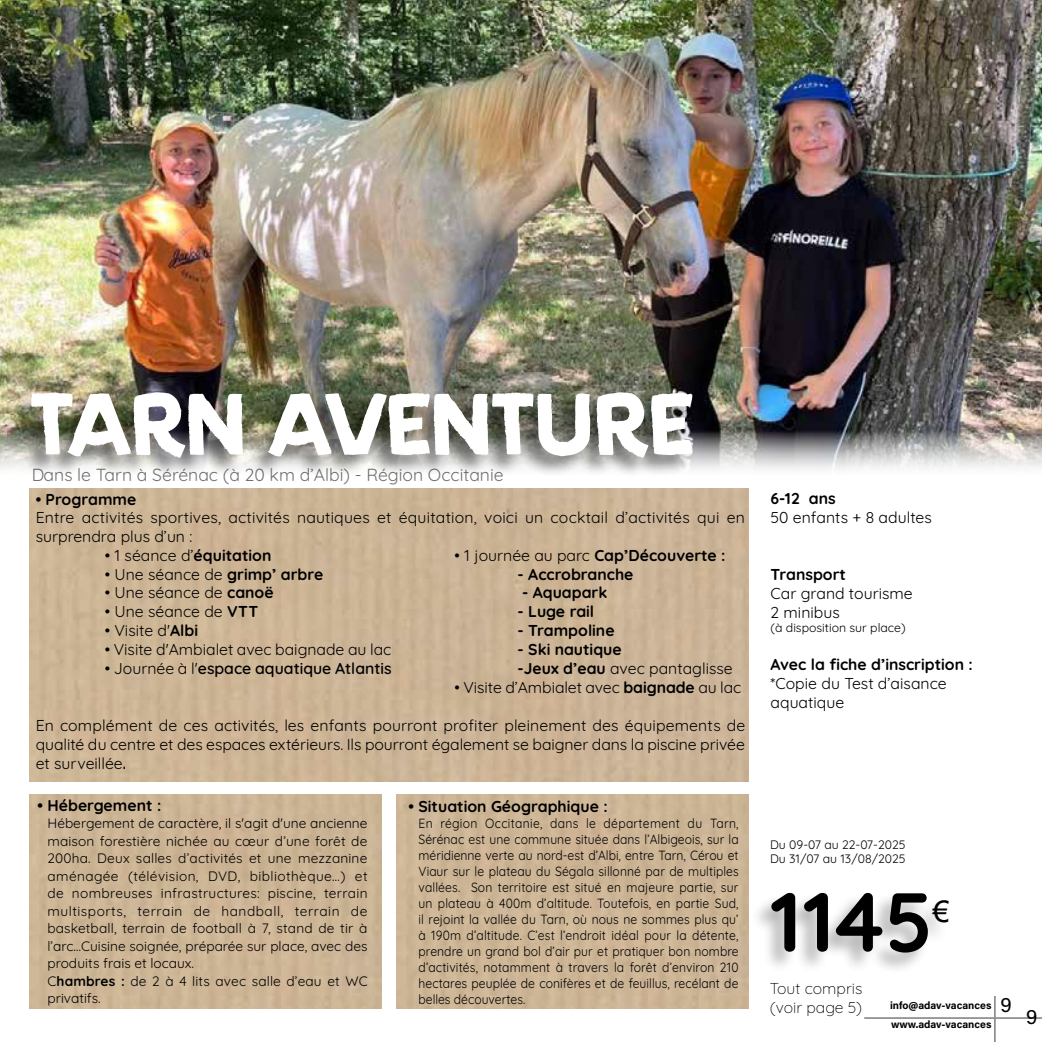
<style>
.page{position:relative;width:1042px;height:1042px;background:#fff}
.page>*{position:absolute;margin:0;border:0;box-sizing:border-box;transform-origin:0 0}
.t1{font:700 89.25px "Koarafree";color:#fff}
.t2{font:700 84px "Quicksand";color:#000}
.t3{font:29.75px "Arial";color:#000}
.t4{font:21px "Acumin Pro";color:#000}
.t5{font:17.5px "Quicksand";color:#707172}
.t6{font:15.75px/18.9px "Quicksand";color:#000}
.t7{font:700 15.75px/18.9px "Quicksand";color:#000}
.t8{font:600 15.75px "Quicksand";color:#000}
.t9{font:300 15.75px/18.9px "Quicksand";color:#000}
.t10{font:13.65px/17.5px "Quicksand";letter-spacing:.01em;color:#000}
.t11{font:13.3px/15.9px "Quicksand";color:#000;text-align:justify;scale:.91 1}
.t12{font:12.25px/14.7px "Quicksand";color:#000}
.t13{font:700 10.5px/19.1px "Acumin Pro";letter-spacing:-.005em;color:#000}
.s1{font-weight:700}
.s2{font-weight:400}
.s3{font-family:"Acumin Pro"}
.s4{font-weight:400;font-size:21px}
</style>
<div class="page">
<img style="left:0;top:0;width:1042px;height:469px">
<div style="left:10px;top:392px;width:683px;height:87px;background:#000;opacity:.4"></div>
<div style="left:750px;top:892px;width:200px;height:82px;background:#000;opacity:.3"></div>
<hr style="left:864px;top:1017px;width:178px;height:2px;background:#8d8f93">
<hr style="left:994px;top:996px;width:1px;height:46px;background:#8d8f93">
<h1 class="t1" style="left:29px;top:370px;width:666px">TARN AVENTURE</h1>
<p class="t5" style="left:31px;top:461px;width:474px">Dans le Tarn à Sérénac (à 20 km d’Albi) - Région Occitanie</p>
<p class="t7" style="left:36px;top:488px;width:102px">• Programme</p>
<p class="t6" style="left:36px;top:507px;width:711px">Entre activités sportives, activités nautiques et équitation, voici un cocktail d’activités qui en surprendra plus d’un :</p>
<p class="t6" style="left:105px;top:544px;width:168px">• 1 séance d’<span class="s1">équitation</span></p>
<p class="t6" style="left:105px;top:563px;width:220px">• Une séance de <span class="s1">grimp’ arbre</span></p>
<p class="t6" style="left:105px;top:582px;width:170px">• Une séance de <span class="s1">canoë</span></p>
<p class="t6" style="left:105px;top:601px;width:155px">• Une séance de <span class="s1">VTT</span></p>
<p class="t6" style="left:105px;top:619px;width:95px">• Visite d'<span class="s1">Albi</span></p>
<p class="t6" style="left:105px;top:638px;width:288px">• Visite d'Ambialet avec baignade au lac</p>
<p class="t8" style="left:105px;top:656px;width:288px"><span class="s2">• Journée à l'</span>espace aquatique Atlantis</p>
<p class="t6" style="left:455px;top:544px;width:272px">• 1 journée au parc <span class="s1">Cap’Découverte :</span></p>
<p class="t7" style="left:518px;top:563px;width:117px">- Accrobranche</p>
<p class="t7" style="left:522px;top:582px;width:87px">- Aquapark</p>
<p class="t7" style="left:518px;top:601px;width:78px">- Luge rail</p>
<p class="t7" style="left:518px;top:619px;width:98px">- Trampoline</p>
<p class="t7" style="left:518px;top:638px;width:217px">- Ski nautique<br>-Jeux d’eau <span class="s2">avec pantaglisse</span></p>
<p class="t6" style="left:455px;top:676px;width:288px">• Visite d’Ambialet avec <span class="s1">baignade</span> au lac</p>
<p class="t6" style="left:36px;top:715px;width:711px;text-align:justify">En complément de ces activités, les enfants pourront profiter pleinement des équipements de qualité du centre et des espaces extérieurs. Ils pourront également se baigner dans la piscine privée et surveillée<span class="s3">.</span></p>
<p class="t7" style="left:38px;top:794px;width:125px">• Hébergement :</p>
<p class="t10" style="left:47px;top:813px;width:322px">Hébergement de caractère, il s'agit d'une ancienne maison forestière nichée au cœur d’une forêt de 200ha. Deux salles d’activités et une mezzanine aménagée (télévision, DVD, bibliothèque…) et de nombreuses infrastructures: piscine, terrain multisports, terrain de handball, terrain de basketball, terrain de football à 7, stand de tir à l’arc…Cuisine soignée, préparée sur place, avec des produits frais et locaux.<br>C<span class="s1">hambres :</span> de 2 à 4 lits avec salle d’eau et WC privatifs.</p>
<p class="t7" style="left:409px;top:795px;width:201px">• Situation Géographique :</p>
<p class="t11" style="left:418px;top:814px;width:353px">En région Occitanie, dans le département du Tarn, Sérénac est une commune située dans l’Albigeois, sur la méridienne verte au nord-est d’Albi, entre Tarn, Cérou et Viaur sur le plateau du Ségala sillonné par de multiples vallées. Son territoire est situé en majeure partie, sur un plateau à 400m d’altitude. Toutefois, en partie Sud, il rejoint la vallée du Tarn, où nous ne sommes plus qu’ à 190m d’altitude. C’est l’endroit idéal pour la détente, prendre un grand bol d’air pur et pratiquer bon nombre d’activités, notamment à travers la forêt d’environ 210 hectares peuplée de conifères et de feuillus, recélant de belles découvertes.</p>
<p class="t7" style="left:770px;top:488px;width:67px">6-12 ans</p>
<p class="t6" style="left:770px;top:506px;width:163px">50 enfants + 8 adultes</p>
<p class="t7" style="left:770px;top:563px;width:77px">Transport</p>
<p class="t6" style="left:770px;top:582px;width:144px">Car grand tourisme<br>2 minibus</p>
<p class="t12" style="left:770px;top:619px;width:137px">(à disposition sur place)</p>
<p class="t7" style="left:770px;top:653px;width:204px">Avec la fiche d’inscription :</p>
<p class="t6" style="left:770px;top:672px;width:178px">*Copie du Test d’aisance aquatique</p>
<p class="t12" style="left:770px;top:835px;width:137px">Du 09-07 au 22-07-2025<br>Du 31/07 au 13/08/2025</p>
<h2 class="t2" style="left:770px;top:857px;width:165px">1145</h2>
<h3 class="t3" style="left:933px;top:891px;width:18px">€</h3>
<p class="t9" style="left:770px;top:977px;width:94px">Tout compris (voir page 5)</p>
<p class="t13" style="left:890px;top:995px;width:123px">info@adav-vacances <span class="s4">9 </span>www.adav-vacances</p>
<h3 class="t4" style="left:1026px;top:1002px;width:13px">9</h3>
</div>
